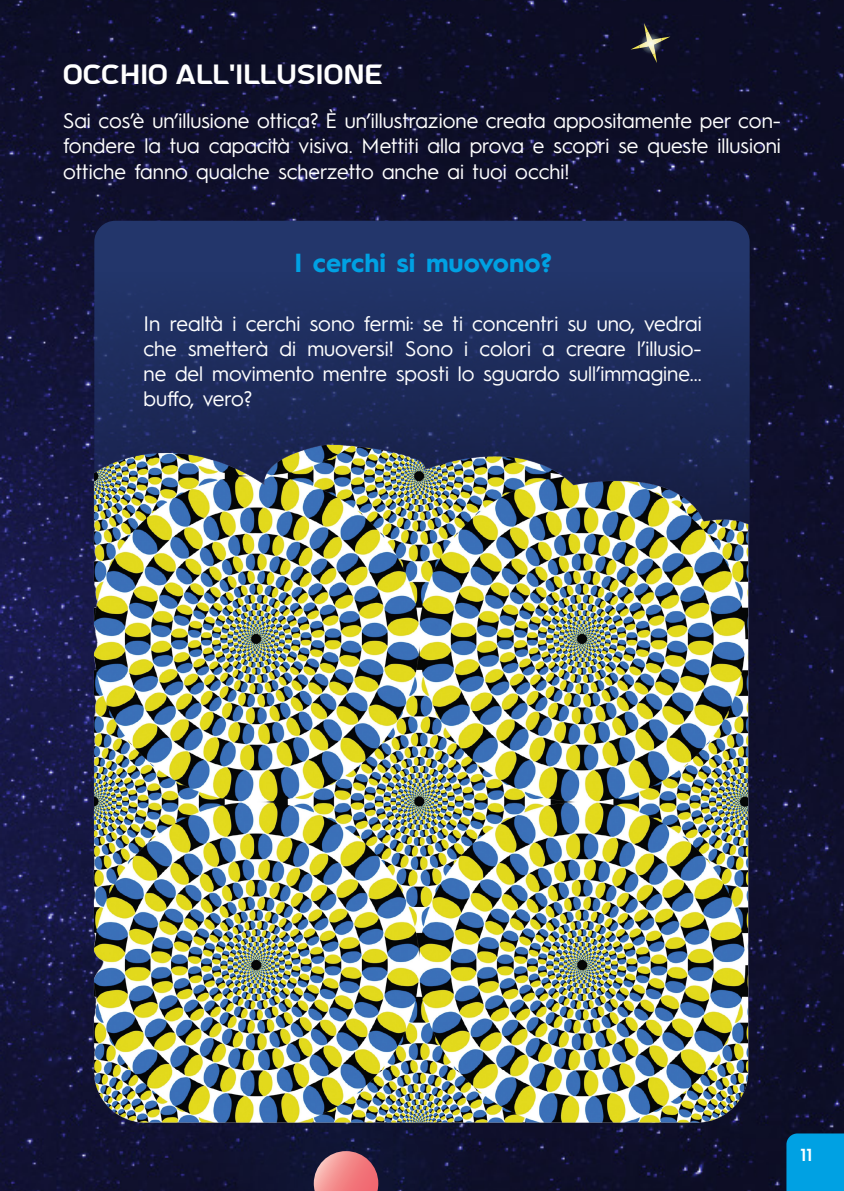
<style>
.page{position:relative;width:844px;height:1191px;background:#fff}
.page>*{position:absolute;margin:0;border:0;box-sizing:border-box;transform-origin:0 0}
.t1{font:26.25px "a Astro Space";color:#fff}
.t2{font:700 26.25px "Hurme Geometric Sans 1";color:#00a1e3}
.t3{font:21px/25.2px "Hurme Geometric Sans 1";color:#fff;text-align:justify}
.t4{font:600 17.5px "Hurme Geometric Sans 1";color:#fff}
</style>
<div class="page">
<img style="left:0;top:0;width:843px;height:1191px">
<div style="left:786px;top:1133px;width:57px;height:58px;background:#00a1e3"></div>
<svg style="left:630px;top:23px;width:40px;height:40px;background:#32333c"></svg>
<div style="left:185px;top:1022px;width:322px;height:169px;background:#0f122f"></div>
<svg style="left:314px;top:1154px;width:64px;height:37px;background:#d67b81"></svg>
<svg style="left:0;top:566px;width:6px;height:314px;background:#191a4b"></svg>
<svg style="left:94px;top:221px;width:655px;height:201px;background:#1f3061"></svg>
<img style="left:63px;top:422px;width:717px;height:732px">
<p class="t1" style="left:63px;top:63px;width:321px">OCCHIO ALL'ILLUSIONE</p>
<p class="t3" style="left:63px;top:107px;width:719px">Sai cos’è un’illusione ottica? È un’illustrazione creata appositamente per con&shy;fondere la tua capacità visiva. Mettiti alla prova e scopri se queste illusioni ottiche fanno qualche scherzetto anche ai tuoi occhi!</p>
<p class="t2" style="left:294px;top:244px;width:259px">I cerchi si muovono?</p>
<p class="t3" style="left:143px;top:309px;width:559px">In realtà i cerchi sono fermi: se ti concentri su uno, vedrai che smetterà di muoversi! Sono i colori a creare l’illusio&shy;ne del movimento mentre sposti lo sguardo sull’immagine... buffo, vero?</p>
<p class="t4" style="left:800px;top:1143px;width:13px">11</p>
</div>
